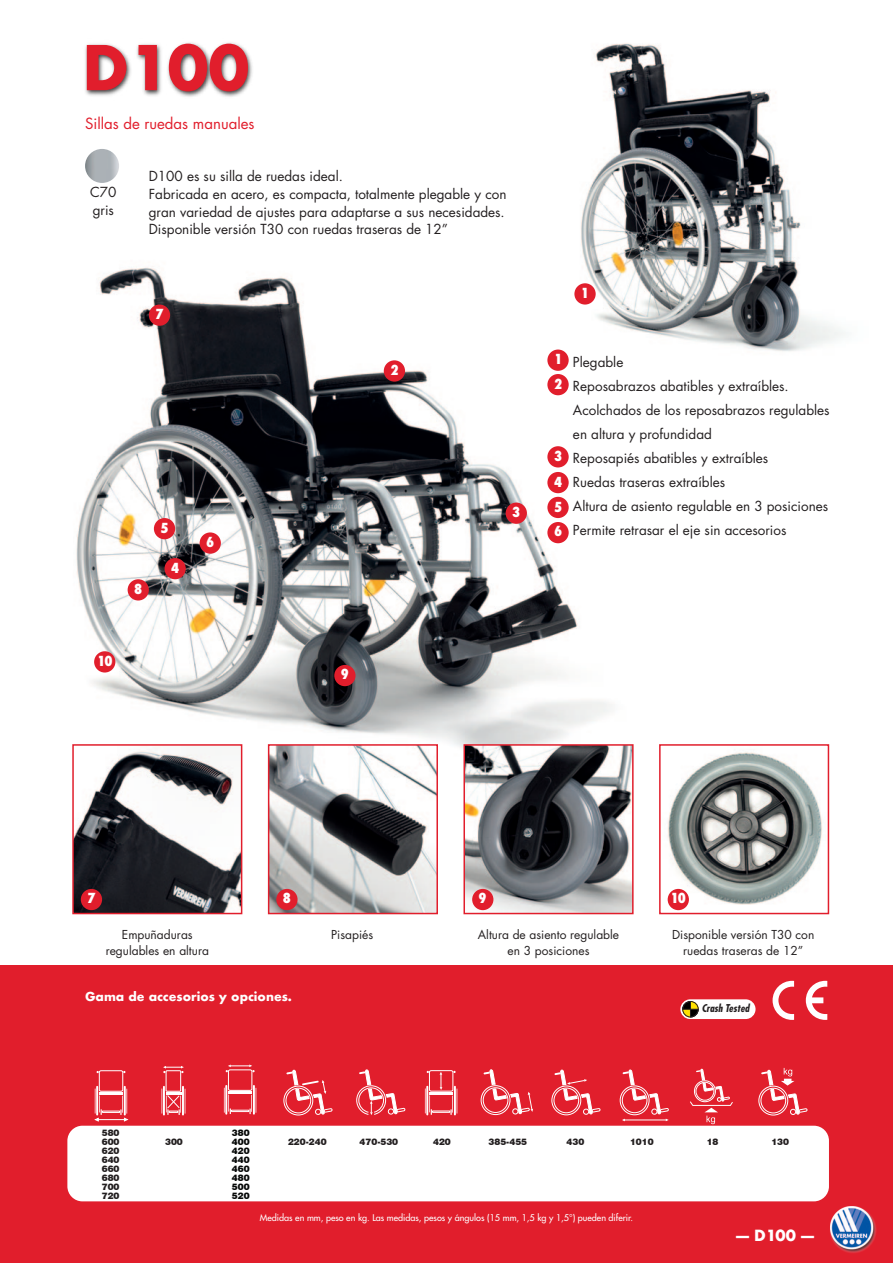
<style>
.page{position:relative;width:893px;height:1263px;background:#fff}
.page>*{position:absolute;margin:0;border:0;box-sizing:border-box;transform-origin:0 0}
.t1{font:700 60px "Futura";color:#e11e2c}
.t2{font:15px "Futura";color:#e11e2c}
.t3{font:700 15px "Futura";color:#fff}
.t4{font:13.5px/24px "Futura";color:#231f20}
.t5{font:800 condensed 13.5px "Futura";color:#fff}
.t6{font:12px "Futura";color:#231f20}
.t7{font:700 12px "Futura";color:#fff}
.t8{font:italic 700 condensed 10.5px "Futura";color:#231f20}
.t9{font:9px "Futura";color:#fff}
.t10{font:900 9px/9px "Swiss 721 BT";color:#231f20;text-align:justify}
.t11{font:900 9px/9px "Swiss 721 BT";color:#070908;text-align:justify}
</style>
<div class="page">
<img style="left:76px;top:155px;width:536px;height:631px">
<div style="left:0;top:965px;width:893px;height:298px;background:#e11e2c"></div>
<svg style="left:773px;top:981px;width:21px;height:39px"></svg>
<svg style="left:806px;top:981px;width:21px;height:39px"></svg>
<img style="left:85px;top:42px;width:167px;height:111px">
<img style="left:85px;top:149px;width:34px;height:34px;border-radius:50%">
<img style="left:271px;top:747px;width:164px;height:164px">
<div style="left:268px;top:744px;width:170px;height:170px;border:2px solid #e11e2c"></div>
<img style="left:75px;top:747px;width:164px;height:164px">
<div style="left:72px;top:744px;width:170px;height:170px;border:2px solid #e11e2c"></div>
<div style="left:81px;top:889px;width:21px;height:21px;background:#e11e2c;border-radius:50%"></div>
<div style="left:276px;top:889px;width:22px;height:21px;background:#e11e2c;border-radius:50%"></div>
<img style="left:466px;top:747px;width:165px;height:164px">
<div style="left:463px;top:744px;width:171px;height:170px;border:2px solid #e11e2c"></div>
<div style="left:472px;top:889px;width:21px;height:21px;background:#e11e2c;border-radius:50%"></div>
<img style="left:667px;top:752px;width:156px;height:159px">
<div style="left:659px;top:744px;width:170px;height:170px;border:2px solid #e11e2c"></div>
<div style="left:668px;top:889px;width:21px;height:21px;background:#e11e2c;border-radius:50%"></div>
<div style="left:491px;top:0;width:401px;height:395px;background:#fff"></div>
<img style="left:549px;top:43px;width:295px;height:351px">
<div style="left:547px;top:350px;width:22px;height:21px;background:#e11e2c;border-radius:50%"></div>
<div style="left:547px;top:446px;width:22px;height:21px;background:#e11e2c;border-radius:50%"></div>
<div style="left:165px;top:558px;width:21px;height:21px;background:#e11e2c;border-radius:50%"></div>
<div style="left:154px;top:518px;width:21px;height:21px;background:#e11e2c;border-radius:50%"></div>
<div style="left:200px;top:532px;width:21px;height:22px;background:#e11e2c;border-radius:50%"></div>
<div style="left:149px;top:305px;width:21px;height:21px;background:#e11e2c;border-radius:50%"></div>
<div style="left:547px;top:374px;width:22px;height:21px;background:#e11e2c;border-radius:50%"></div>
<div style="left:574px;top:283px;width:22px;height:22px;background:#e11e2c;border-radius:50%"></div>
<div style="left:506px;top:503px;width:21px;height:21px;background:#e11e2c;border-radius:50%"></div>
<div style="left:547px;top:472px;width:22px;height:21px;background:#e11e2c;border-radius:50%"></div>
<div style="left:128px;top:579px;width:21px;height:21px;background:#e11e2c;border-radius:50%"></div>
<div style="left:94px;top:651px;width:21px;height:21px;background:#e11e2c;border-radius:50%"></div>
<div style="left:334px;top:665px;width:22px;height:21px;background:#e11e2c;border-radius:50%"></div>
<div style="left:384px;top:360px;width:21px;height:22px;background:#e11e2c;border-radius:50%"></div>
<div style="left:547px;top:497px;width:22px;height:21px;background:#e11e2c;border-radius:50%"></div>
<div style="left:547px;top:522px;width:22px;height:21px;background:#e11e2c;border-radius:50%"></div>
<div style="left:67px;top:1126px;width:762px;height:75px;background:#fff;border-radius:15px"></div>
<div style="left:758px;top:1086px;width:30px;height:29px;border:1px solid #fff;border-radius:50%"></div>
<svg style="left:761px;top:1068px;width:47px;height:47px"></svg>
<svg style="left:690px;top:1069px;width:43px;height:55px"></svg>
<div style="left:620px;top:1085px;width:29px;height:30px;border:1px solid #fff;border-radius:50%"></div>
<svg style="left:622px;top:1070px;width:47px;height:51px"></svg>
<hr style="left:624px;top:1119px;width:42px;height:1px;background:#fff">
<div style="left:551px;top:1085px;width:30px;height:30px;border:1px solid #fff;border-radius:50%"></div>
<div style="left:583px;top:1108px;width:6px;height:7px;border:1px solid #fff;border-radius:50%"></div>
<svg style="left:554px;top:1070px;width:46px;height:44px"></svg>
<div style="left:429px;top:1070px;width:24px;height:21px;border:1px solid #fff;border-radius:2px"></div>
<svg style="left:425px;top:1071px;width:33px;height:44px"></svg>
<svg style="left:356px;top:1069px;width:49px;height:46px"></svg>
<div style="left:283px;top:1086px;width:30px;height:29px;border:1px solid #fff;border-radius:50%"></div>
<svg style="left:286px;top:1070px;width:46px;height:45px"></svg>
<hr style="left:225px;top:1085px;width:2px;height:29px;background:#fff">
<hr style="left:253px;top:1085px;width:2px;height:29px;background:#fff">
<svg style="left:224px;top:1088px;width:33px;height:26px"></svg>
<hr style="left:228px;top:1091px;width:24px;height:2px;background:#fff">
<div style="left:228px;top:1069px;width:24px;height:22px;border:1px solid #fff;border-radius:2px"></div>
<svg style="left:226px;top:1064px;width:29px;height:8px"></svg>
<hr style="left:163px;top:1086px;width:2px;height:29px;background:#fff">
<hr style="left:182px;top:1086px;width:2px;height:29px;background:#fff">
<div style="left:166px;top:1070px;width:15px;height:21px;border:1px solid #fff"></div>
<svg style="left:162px;top:1088px;width:24px;height:27px"></svg>
<svg style="left:163px;top:1066px;width:21px;height:7px"></svg>
<hr style="left:96px;top:1086px;width:2px;height:29px;background:#fff">
<hr style="left:124px;top:1086px;width:2px;height:29px;background:#fff">
<div style="left:99px;top:1070px;width:24px;height:21px;border:1px solid #fff;border-radius:2px"></div>
<svg style="left:95px;top:1088px;width:33px;height:33px"></svg>
<div style="left:483px;top:1087px;width:25px;height:26px;border:1px solid #fff;border-radius:50%"></div>
<div style="left:481px;top:1085px;width:29px;height:30px;border:1px solid #fff;border-radius:50%"></div>
<svg style="left:484px;top:1069px;width:49px;height:45px"></svg>
<div style="left:680px;top:999px;width:75px;height:20px;background:#fff;border-radius:10px"></div>
<svg style="left:682px;top:1001px;width:16px;height:16px"></svg>
<div style="left:682px;top:1001px;width:17px;height:16px;border:1px solid #231f20;border-radius:50%"></div>
<img style="left:819px;top:1198px;width:57px;height:55px">
<p class="t1" style="left:82px;top:28px;width:169px">D100</p>
<p class="t2" style="left:85px;top:117px;width:171px">Sillas de ruedas manuales</p>
<p class="t4" style="left:90px;top:181px;width:28px">C70</p>
<p class="t4" style="left:93px;top:199px;width:23px">gris</p>
<p class="t4" style="left:149px;top:165px;width:196px">D100 es su silla de ruedas ideal.</p>
<p class="t4" style="left:149px;top:183px;width:359px">Fabricada en acero, es compacta, totalmente plegable y con</p>
<p class="t4" style="left:149px;top:201px;width:357px">gran variedad de ajustes para adaptarse a sus necesidades.</p>
<p class="t4" style="left:149px;top:219px;width:301px">Disponible versión T30 con ruedas traseras de 12”</p>
<p class="t5" style="left:155px;top:305px;width:10px">7</p>
<p class="t5" style="left:390px;top:361px;width:10px">2</p>
<p class="t5" style="left:134px;top:580px;width:10px">8</p>
<p class="t5" style="left:160px;top:519px;width:10px">5</p>
<p class="t5" style="left:171px;top:559px;width:10px">4</p>
<p class="t5" style="left:97px;top:652px;width:17px">10</p>
<p class="t5" style="left:206px;top:533px;width:10px">6</p>
<p class="t5" style="left:341px;top:666px;width:10px">9</p>
<p class="t5" style="left:512px;top:503px;width:10px">3</p>
<p class="t5" style="left:581px;top:284px;width:10px">1</p>
<p class="t5" style="left:554px;top:351px;width:10px">1</p>
<p class="t5" style="left:554px;top:375px;width:10px">2</p>
<p class="t5" style="left:554px;top:447px;width:10px">3</p>
<p class="t5" style="left:554px;top:473px;width:10px">4</p>
<p class="t5" style="left:554px;top:498px;width:10px">5</p>
<p class="t5" style="left:554px;top:523px;width:10px">6</p>
<p class="t4" style="left:573px;top:351px;width:52px">Plegable</p>
<p class="t4" style="left:573px;top:375px;width:217px">Reposabrazos abatibles y extraíbles.</p>
<p class="t4" style="left:573px;top:399px;width:258px">Acolchados de los reposabrazos regulables en altura y profundidad</p>
<p class="t4" style="left:573px;top:447px;width:197px">Reposapiés abatibles y extraíbles</p>
<p class="t4" style="left:573px;top:471px;width:154px">Ruedas traseras extraíbles</p>
<p class="t4" style="left:573px;top:495px;width:257px">Altura de asiento regulable en 3 posiciones</p>
<p class="t4" style="left:573px;top:519px;width:215px">Permite retrasar el eje sin accesorios</p>
<p class="t5" style="left:87px;top:889px;width:10px">7</p>
<p class="t5" style="left:283px;top:890px;width:10px">8</p>
<p class="t6" style="left:122px;top:929px;width:72px">Empuñaduras</p>
<p class="t6" style="left:106px;top:945px;width:105px">regulables en altura</p>
<p class="t7" style="left:85px;top:989px;width:208px">Gama de accesorios y opciones.</p>
<p class="t6" style="left:331px;top:929px;width:43px">Pisapiés</p>
<p class="t5" style="left:479px;top:889px;width:10px">9</p>
<p class="t6" style="left:478px;top:929px;width:143px">Altura de asiento regulable</p>
<p class="t6" style="left:508px;top:945px;width:83px">en 3 posiciones</p>
<p class="t5" style="left:670px;top:889px;width:17px">10</p>
<p class="t6" style="left:672px;top:929px;width:144px">Disponible versión T30 con</p>
<p class="t6" style="left:683px;top:945px;width:122px">ruedas traseras de 12”</p>
<p class="t8" style="left:702px;top:1004px;width:51px">Crash Tested</p>
<p class="t10" style="left:102px;top:1128px;width:19px">580<br>600<br>620<br>640<br>660<br>680<br>700<br>720</p>
<p class="t11" style="left:232px;top:1128px;width:19px">380<br>400<br>420<br>440<br>460<br>480<br>500<br>520</p>
<p class="t10" style="left:288px;top:1137px;width:40px">220-240</p>
<p class="t10" style="left:433px;top:1137px;width:19px">420</p>
<p class="t10" style="left:489px;top:1137px;width:40px">385-455</p>
<p class="t10" style="left:566px;top:1137px;width:19px">430</p>
<p class="t10" style="left:630px;top:1137px;width:25px">1010</p>
<p class="t10" style="left:771px;top:1137px;width:19px">130</p>
<p class="t10" style="left:707px;top:1137px;width:13px">18</p>
<p class="t10" style="left:165px;top:1137px;width:19px">300</p>
<p class="t10" style="left:360px;top:1137px;width:40px">470-530</p>
<p class="t9" style="left:260px;top:1213px;width:375px">Medidas en mm, peso en kg. Las medidas, pesos y ángulos (15 mm, 1,5 kg y 1,5°) pueden diferir.</p>
<p class="t3" style="left:736px;top:1225px;width:79px">— D100 —</p>
</div>
